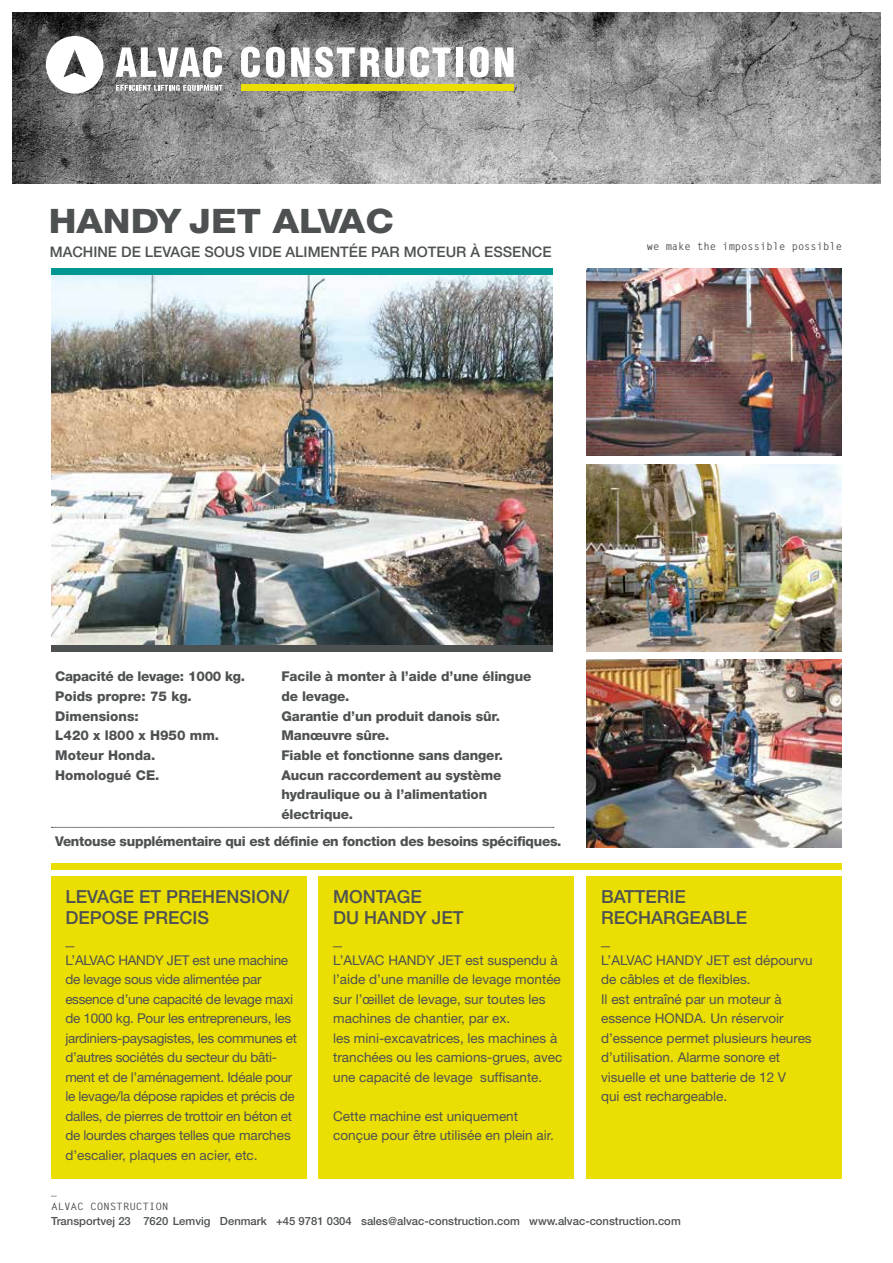
<style>
.page{position:relative;width:893px;height:1263px;background:#fff}
.page>*{position:absolute;margin:0;border:0;box-sizing:border-box;transform-origin:0 0}
.t1{font:800 33.75px "Helvetica Neue";color:#4e5152;scale:1.11 1}
.t2{font:500 18px/21px "Helvetica Neue";color:#4e5152}
.t3{font:500 14.55px "Helvetica Neue";color:#4e5152}
.t4{font:13.5px/19.5px "Helvetica Neue";color:#4e5152}
.t5{font:13.5px/19.5px "Helvetica Neue";letter-spacing:-.02em;color:#4e5152}
.t6{font:800 13.5px/19.6px "Helvetica Neue";letter-spacing:-.01em;color:#4e5152}
.t7{font:500 11.25px "Helvetica Neue";color:#4e5152}
.t8{font:11.25px "Helvetica Neue";color:#4e5152}
.t9{font:700 10.5px "Letter Gothic Std";color:#4e5152}
.t10{font:700 10.2px "Letter Gothic Std";letter-spacing:-.02em;color:#4e5152;scale:1.11 1}
</style>
<div class="page">
<img style="left:13px;top:13px;width:867px;height:171px">
<div style="left:51px;top:877px;width:255px;height:302px;background:#ebde03"></div>
<div style="left:319px;top:877px;width:255px;height:302px;background:#ebde03"></div>
<div style="left:587px;top:877px;width:255px;height:302px;background:#ebde03"></div>
<svg style="left:46px;top:36px;width:57px;height:58px"></svg>
<svg style="left:116px;top:85px;width:107px;height:7px"></svg>
<div style="left:241px;top:84px;width:272px;height:7px;background:#ebde03"></div>
<svg style="left:116px;top:47px;width:106px;height:31px"></svg>
<svg style="left:241px;top:47px;width:19px;height:31px"></svg>
<svg style="left:266px;top:47px;width:19px;height:31px"></svg>
<svg style="left:291px;top:47px;width:113px;height:31px"></svg>
<svg style="left:410px;top:47px;width:40px;height:31px"></svg>
<div style="left:456px;top:47px;width:7px;height:30px;background:#fff"></div>
<svg style="left:470px;top:47px;width:19px;height:31px"></svg>
<svg style="left:495px;top:47px;width:18px;height:30px"></svg>
<div style="left:51px;top:863px;width:791px;height:7px;background:#ebde03"></div>
<div style="left:51px;top:269px;width:502px;height:6px;background:#009692"></div>
<img style="left:51px;top:275px;width:502px;height:370px">
<img style="left:587px;top:269px;width:255px;height:187px">
<img style="left:587px;top:464px;width:255px;height:187px">
<img style="left:587px;top:660px;width:255px;height:187px">
<div style="left:51px;top:645px;width:502px;height:6px;background:#4e5152"></div>
<svg style="left:51px;top:827px;width:503px;height:1px"></svg>
<h1 class="t1" style="left:49px;top:201px;width:312px">HANDY JET ALVAC</h1>
<p class="t3" style="left:50px;top:243px;width:503px">MACHINE DE LEVAGE SOUS VIDE ALIMENTÉE PAR MOTEUR À ESSENCE</p>
<p class="t9" style="left:647px;top:240px;width:197px">we make the impossible possible</p>
<p class="t6" style="left:55px;top:666px;width:191px">Capacité de levage: 1000 kg.<br>Poids propre: 75 kg.<br>Dimensions:<br>L420 x l800 x H950 mm.<br>Moteur Honda.<br>Homologué CE.</p>
<p class="t6" style="left:281px;top:666px;width:251px">Facile à monter à l’aide d’une élingue de levage.<br>Garantie d’un produit danois sûr.<br>Manœuvre sûre.<br>Fiable et fonctionne sans danger.<br>Aucun raccordement au système hydraulique ou à l’alimentation électrique.</p>
<p class="t6" style="left:55px;top:831px;width:508px">Ventouse supplémentaire qui est définie en fonction des besoins spécifiques.</p>
<h2 class="t2" style="left:65px;top:886px;width:225px">LEVAGE ET PREHENSION/<br>DEPOSE PRECIS<br>_</h2>
<p class="t5" style="left:65px;top:950px;width:233px">L’ALVAC HANDY JET est une machine de levage sous vide alimentée par essence d’une capacité de levage maxi de 1000 kg. Pour les entrepreneurs, les jardiniers-paysagistes, les communes et d’autres sociétés du secteur du bâti&shy;ment et de l’aménagement. Idéale pour le levage/la dépose rapides et précis de dalles, de pierres de trottoir en béton et de lourdes charges telles que marches d’escalier, plaques en acier, etc.</p>
<h2 class="t2" style="left:333px;top:886px;width:132px">MONTAGE<br>DU HANDY JET _</h2>
<p class="t4" style="left:333px;top:950px;width:231px">L’ALVAC HANDY JET est suspendu à l’aide d’une manille de levage montée sur l’œillet de levage, sur toutes les machines de chantier, par ex.<br>les mini-excavatrices, les machines à tranchées ou les camions-grues, avec une capacité de levage suffisante.</p>
<p class="t4" style="left:333px;top:1106px;width:222px">Cette machine est uniquement conçue pour être utilisée en plein air.</p>
<h2 class="t2" style="left:601px;top:886px;width:148px">BATTERIE<br>RECHARGEABLE _</h2>
<p class="t4" style="left:601px;top:950px;width:213px">L’ALVAC HANDY JET est dépourvu de câbles et de flexibles.<br>Il est entraîné par un moteur à essence HONDA. Un réservoir d’essence permet plusieurs heures d’utilisation. Alarme sonore et visuelle et une batterie de 12 V<br>qui est rechargeable.</p>
<p class="t8" style="left:51px;top:1184px;width:7px">_</p>
<p class="t10" style="left:51px;top:1200px;width:108px">ALVAC CONSTRUCTION</p>
<p class="t7" style="left:51px;top:1214px;width:631px">Transportvej 23 7620 Lemvig Denmark +45 9781 0304 sales@alvac-construction.com www.alvac-construction.com</p>
</div>
